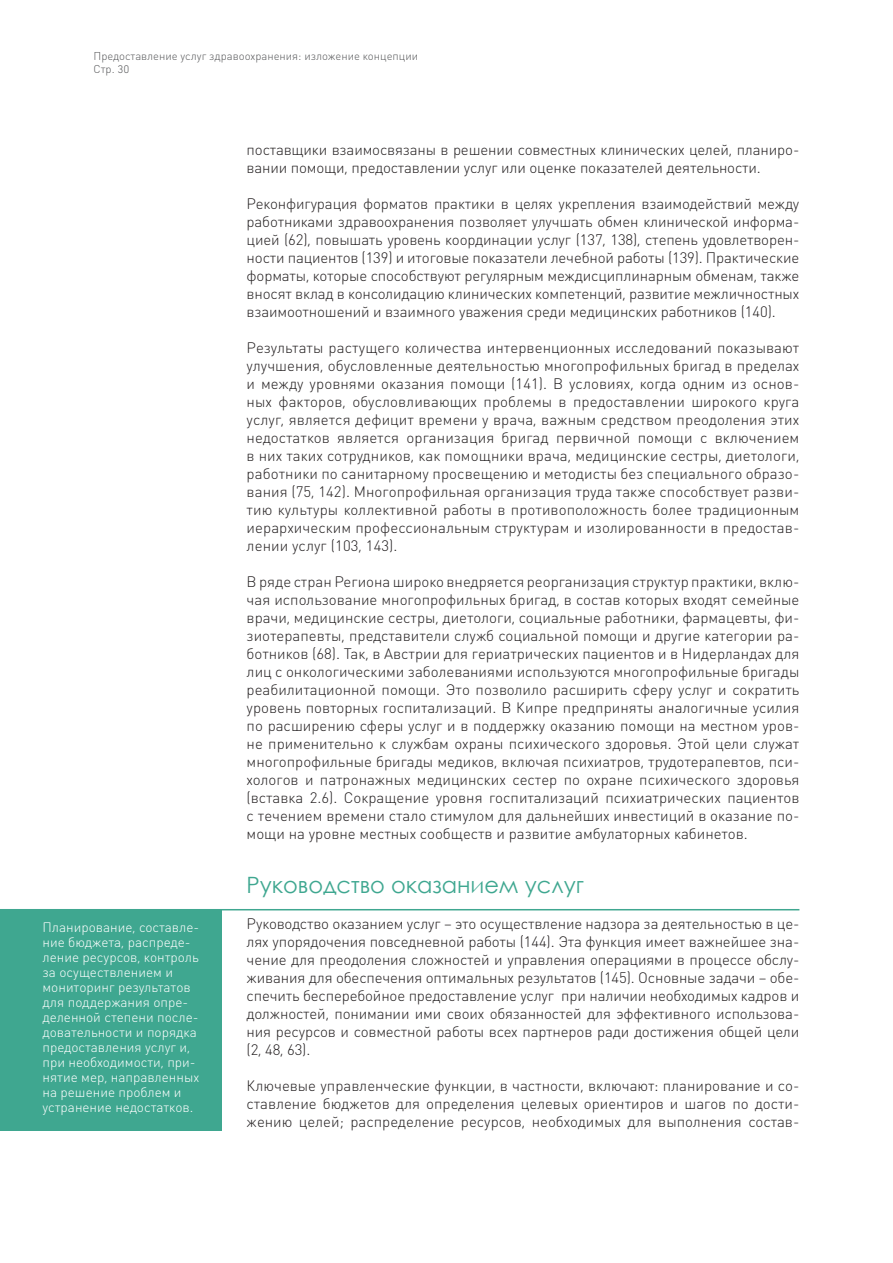
<style>
.page{position:relative;width:893px;height:1263px;background:#fff}
.page>*{position:absolute;margin:0;border:0;box-sizing:border-box;transform-origin:0 0}
.H2_-_Helvetica_light{font:22.5px "Century Gothic";color:#3fa790}
.Brød_-Times_new_roma{font:300 15px/18px "DIN Round Pro";letter-spacing:-.01em;color:#231f20;text-align:justify}
.Mellemrubrik_-_bold{font:300 13.5px/15px "DIN Round Pro";color:#fff}
.t1{font:300 11.25px/13.5px "DIN Round Pro";color:#57585a}
.s1{font-family:"DIN Next LT Pro"}
</style>
<div class="page">
<div style="left:0;top:909px;width:221px;height:222px;background:#3fa790"></div>
<hr style="left:0;top:909px;width:799px;height:1px;background:#3fa790">
<p class="t1" style="left:94px;top:48px;width:326px">Предоставление услуг здравоохранения: изложение концепции<br>Стр. <span class="s1">30</span></p>
<p class="Mellemrubrik_-_bold" style="left:43px;top:919px;width:158px">Планирование, составле&shy;ние бюджета, распреде&shy;ление ресурсов, контроль за осуществлением и мониторинг результатов для поддержания опре&shy;деленной степени после&shy;довательности и порядка предоставления услуг и, при необходимости, при&shy;нятие мер, направленных на решение проблем и устранение недостатков.</p>
<p class="Brød_-Times_new_roma" style="left:247px;top:140px;width:554px">поставщики взаимосвязаны в решении совместных клинических целей, планиро&shy;вании помощи, предоставлении услуг или оценке показателей деятельности.</p>
<p class="Brød_-Times_new_roma" style="left:247px;top:194px;width:554px">Реконфигурация форматов практики в целях укрепления взаимодействий между работниками здравоохранения позволяет улучшать обмен клинической информа&shy;цией (62), повышать уровень координации услуг (137, 138), степень удовлетворен&shy;ности пациентов (139) и итоговые показатели лечебной работы (139). Практические форматы, которые способствуют регулярным междисциплинарным обменам, также вносят вклад в консолидацию клинических компетенций, развитие межличностных взаимоотношений и взаимного уважения среди медицинских работников (140).</p>
<p class="Brød_-Times_new_roma" style="left:247px;top:338px;width:554px">Результаты растущего количества интервенционных исследований показывают улучшения, обусловленные деятельностью многопрофильных бригад в пределах и между уровнями оказания помощи (141). В условиях, когда одним из основ&shy;ных факторов, обусловливающих проблемы в предоставлении широкого круга услуг, является дефицит времени у врача, важным средством преодоления этих недостатков является организация бригад первичной помощи с включением в них таких сотрудников, как помощники врача, медицинские сестры, диетологи, работники по санитарному просвещению и методисты без специального образо&shy;вания (75, 142). Многопрофильная организация труда также способствует разви&shy;тию культуры коллективной работы в противоположность более традиционным иерархическим профессиональным структурам и изолированности в предостав&shy;лении услуг (103, 143).</p>
<p class="Brød_-Times_new_roma" style="left:247px;top:572px;width:554px">В ряде стран Региона широко внедряется реорганизация структур практики, вклю&shy;чая использование многопрофильных бригад, в состав которых входят семейные врачи, медицинские сестры, диетологи, социальные работники, фармацевты, фи&shy;зиотерапевты, представители служб социальной помощи и другие категории ра&shy;ботников (68). Так, в Австрии для гериатрических пациентов и в Нидерландах для лиц с онкологическими заболеваниями используются многопрофильные бригады реабилитационной помощи. Это позволило расширить сферу услуг и сократить уровень повторных госпитализаций. В Кипре предприняты аналогичные усилия по расширению сферы услуг и в поддержку оказанию помощи на местном уров&shy;не применительно к службам охраны психического здоровья. Этой цели служат многопрофильные бригады медиков, включая психиатров, трудотерапевтов, пси&shy;хологов и патронажных медицинских сестер по охране психического здоровья (вставка 2.6). Сокращение уровня госпитализаций психиатрических пациентов с течением времени стало стимулом для дальнейших инвестиций в оказание по&shy;мощи на уровне местных сообществ и развитие амбулаторных кабинетов.</p>
<p class="H2_-_Helvetica_light" style="left:247px;top:869px;width:339px">Руководство оказанием услуг</p>
<p class="Brød_-Times_new_roma" style="left:247px;top:914px;width:554px">Руководство оказанием услуг – это осуществление надзора за деятельностью в це&shy;лях упорядочения повседневной работы (144). Эта функция имеет важнейшее зна&shy;чение для преодоления сложностей и управления операциями в процессе обслу&shy;живания для обеспечения оптимальных результатов (145). Основные задачи – обе&shy;спечить бесперебойное предоставление услуг при наличии необходимых кадров и должностей, понимании ими своих обязанностей для эффективного использова&shy;ния ресурсов и совместной работы всех партнеров ради достижения общей цели (2, 48, 63).</p>
<p class="Brød_-Times_new_roma" style="left:247px;top:1076px;width:554px">Ключевые управленческие функции, в частности, включают: планирование и со&shy;ставление бюджетов для определения целевых ориентиров и шагов по дости&shy;жению целей; распределение ресурсов, необходимых для выполнения состав-</p>
</div>
